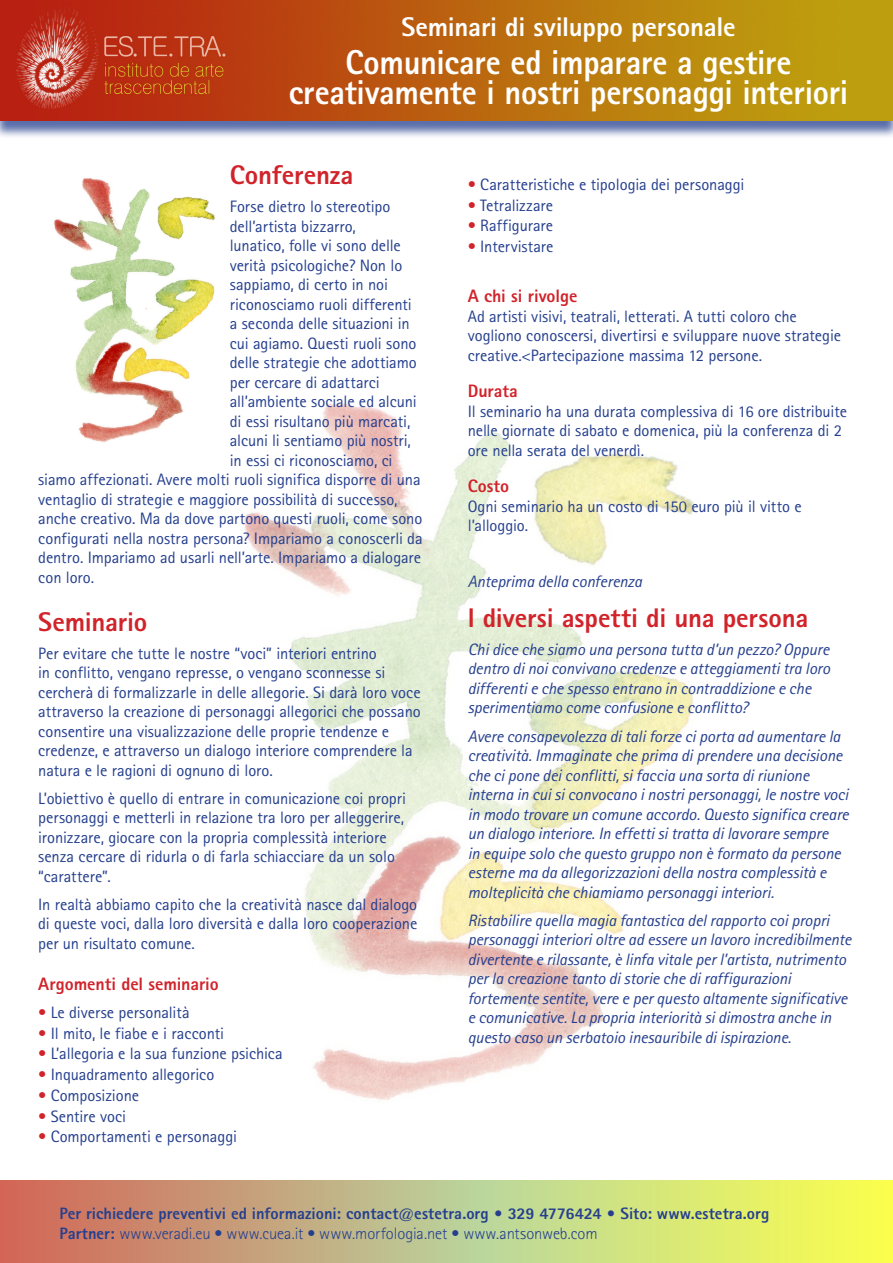
<style>
.page{position:relative;width:893px;height:1263px;background:#fff}
.page>*{position:absolute;margin:0;border:0;box-sizing:border-box;transform-origin:0 0}
.Titolo{font:800 34.5px/30px "Rotis Sans Serif";letter-spacing:-.01em;color:#fff;text-align:center;scale:.94 1}
.Titolo_3{font:800 27px "Rotis Sans Serif";letter-spacing:-.005em;color:#d1232a}
.Titolo_1{font:800 27px "Rotis Sans Serif";letter-spacing:-.01em;color:#fff}
.Titolo_4{font:800 18px "Rotis Sans Serif";letter-spacing:-.005em;color:#d1232a}
.Normale{font:16.5px/19.5px "Rotis Sans Serif";letter-spacing:-.005em;color:#253f8e}
.Normale-2{font:italic 16.5px/19.5px "Rotis Sans Serif";letter-spacing:-.005em;color:#253f8e}
.Rientro{font:16.5px "Rotis Sans Serif";letter-spacing:-.005em;color:#253f8e}
.Normale-3{font:800 16.5px "Rotis Sans Serif";letter-spacing:.005em;color:#253f8e}
.Normale-4{font:300 16.5px "Rotis Sans Serif";letter-spacing:-.005em;color:#253f8e}
.s1{color:#d1232a}
.s2{font-weight:800}
</style>
<div class="page">
<img style="left:244px;top:403px;width:451px;height:697px">
<svg style="left:0;top:1181px;width:893px;height:82px"></svg>
<div style="left:0;top:2px;width:893px;height:137px;background:#253f8e;opacity:.75"></div>
<img style="left:0;top:0;width:893px;height:120px">
<img style="left:54px;top:178px;width:161px;height:264px">
<p class="Titolo_1" style="left:401px;top:9px;width:336px">Seminari di sviluppo personale</p>
<p class="Titolo" style="left:289px;top:47px;width:597px">Comunicare ed imparare a gestire creativamente i nostri personaggi interiori</p>
<p class="Titolo_3" style="left:230px;top:158px;width:125px">Conferenza</p>
<p class="Normale" style="left:230px;top:197px;width:162px">Forse dietro lo stereotipo</p>
<p class="Normale" style="left:230px;top:216px;width:128px">dell’artista bizzarro,</p>
<p class="Normale" style="left:230px;top:236px;width:173px">lunatico, folle vi sono delle</p>
<p class="Normale" style="left:230px;top:255px;width:174px">verità psicologiche? Non lo</p>
<p class="Normale" style="left:230px;top:275px;width:160px">sappiamo, di certo in noi</p>
<p class="Normale" style="left:230px;top:294px;width:183px">riconosciamo ruoli differenti</p>
<p class="Normale" style="left:230px;top:314px;width:181px">a seconda delle situazioni in</p>
<p class="Normale" style="left:230px;top:333px;width:188px">cui agiamo. Questi ruoli sono</p>
<p class="Normale" style="left:230px;top:353px;width:188px">delle strategie che adottiamo</p>
<p class="Normale" style="left:230px;top:372px;width:151px">per cercare di adattarci</p>
<p class="Normale" style="left:230px;top:392px;width:188px">all’ambiente sociale ed alcuni</p>
<p class="Normale" style="left:230px;top:411px;width:182px">di essi risultano più marcati,</p>
<p class="Normale" style="left:230px;top:431px;width:183px">alcuni li sentiamo più nostri,</p>
<p class="Normale" style="left:230px;top:450px;width:164px">in essi ci riconosciamo, ci</p>
<p class="Normale" style="left:38px;top:470px;width:384px">siamo affezionati. Avere molti ruoli significa disporre di una</p>
<p class="Normale" style="left:38px;top:489px;width:361px">ventaglio di strategie e maggiore possibilità di successo,</p>
<p class="Normale" style="left:38px;top:509px;width:386px">anche creativo. Ma da dove partono questi ruoli, come sono</p>
<p class="Normale" style="left:38px;top:528px;width:386px">configurati nella nostra persona? Impariamo a conoscerli da</p>
<p class="Normale" style="left:38px;top:548px;width:385px">dentro. Impariamo ad usarli nell’arte. Impariamo a dialogare</p>
<p class="Normale" style="left:38px;top:567px;width:58px">con loro.</p>
<p class="Titolo_3" style="left:38px;top:605px;width:111px">Seminario</p>
<p class="Normale" style="left:38px;top:643px;width:384px">Per evitare che tutte le nostre “voci” interiori entrino<br>in conflitto, vengano represse, o vengano sconnesse si cercherà di formalizzarle in delle allegorie. Si darà loro voce attraverso la creazione di personaggi allegorici che possano consentire una visualizzazione delle proprie tendenze e credenze, e attraverso un dialogo interiore comprendere la natura e le ragioni di ognuno di loro.</p>
<p class="Normale" style="left:38px;top:788px;width:369px">L’obiettivo è quello di entrare in comunicazione coi propri personaggi e metterli in relazione tra loro per alleggerire, ironizzare, giocare con la propria complessità interiore senza cercare di ridurla o di farla schiacciare da un solo “carattere”.</p>
<p class="Normale" style="left:38px;top:894px;width:381px;text-align:justify">In realtà abbiamo capito che la creatività nasce dal dialogo di queste voci, dalla loro diversità e dalla loro cooperazione per un risultato comune.</p>
<p class="Titolo_4" style="left:38px;top:972px;width:182px">Argomenti del seminario</p>
<p class="Rientro" style="left:38px;top:1002px;width:153px"><span class="s1">•</span> Le diverse personalità</p>
<p class="Rientro" style="left:38px;top:1023px;width:187px"><span class="s1">•</span> Il mito, le fiabe e i racconti</p>
<p class="Rientro" style="left:38px;top:1044px;width:246px"><span class="s1">•</span> L’allegoria e la sua funzione psichica</p>
<p class="Rientro" style="left:38px;top:1065px;width:178px"><span class="s1">•</span> Inquadramento allegorico</p>
<p class="Rientro" style="left:38px;top:1085px;width:102px"><span class="s1">•</span> Composizione</p>
<p class="Rientro" style="left:38px;top:1106px;width:89px"><span class="s1">•</span> Sentire voci</p>
<p class="Rientro" style="left:38px;top:1127px;width:200px"><span class="s1">•</span> Comportamenti e personaggi</p>
<p class="Rientro" style="left:468px;top:174px;width:278px"><span class="s1">•</span> Caratteristiche e tipologia dei personaggi</p>
<p class="Rientro" style="left:468px;top:195px;width:87px"><span class="s1">•</span> Tetralizzare</p>
<p class="Rientro" style="left:468px;top:216px;width:87px"><span class="s1">•</span> Raffigurare</p>
<p class="Rientro" style="left:468px;top:237px;width:87px"><span class="s1">•</span> Intervistare</p>
<p class="Titolo_4" style="left:468px;top:285px;width:111px">A chi si rivolge</p>
<p class="Normale" style="left:468px;top:306px;width:375px">Ad artisti visivi, teatrali, letterati. A tutti coloro che vogliono conoscersi, divertirsi e sviluppare nuove strategie creative.&lt;Partecipazione massima 12 persone.</p>
<p class="Titolo_4" style="left:468px;top:380px;width:52px">Durata</p>
<p class="Normale" style="left:468px;top:401px;width:381px">Il seminario ha una durata complessiva di 16 ore distribuite nelle giornate di sabato e domenica, più la conferenza di 2 ore nella serata del venerdì.</p>
<p class="Titolo_4" style="left:468px;top:475px;width:43px">Costo</p>
<p class="Normale" style="left:468px;top:496px;width:335px">Ogni seminario ha un costo di 150 euro più il vitto e l’alloggio.</p>
<p class="Normale-2" style="left:468px;top:572px;width:176px">Anteprima della conferenza</p>
<p class="Titolo_3" style="left:468px;top:601px;width:342px">I diversi aspetti di una persona</p>
<p class="Normale-2" style="left:468px;top:640px;width:364px">Chi dice che siamo una persona tutta d’un pezzo? Oppure dentro di noi convivano credenze e atteggiamenti tra loro differenti e che spesso entrano in contraddizione e che sperimentiamo come confusione e conflitto?</p>
<p class="Normale-2" style="left:468px;top:726px;width:383px">Avere consapevolezza di tali forze ci porta ad aumentare la creatività. Immaginate che prima di prendere una decisione che ci pone dei conflitti, si faccia una sorta di riunione interna in cui si convocano i nostri personaggi, le nostre voci in modo trovare un comune accordo. Questo significa creare un dialogo interiore. In effetti si tratta di lavorare sempre<br>in equipe solo che questo gruppo non è formato da persone esterne ma da allegorizzazioni della nostra complessità e molteplicità che chiamiamo personaggi interiori.</p>
<p class="Normale-2" style="left:468px;top:910px;width:385px">Ristabilire quella magia fantastica del rapporto coi propri personaggi interiori oltre ad essere un lavoro incredibilmente divertente e rilassante, è linfa vitale per l’artista, nutrimento per la creazione tanto di storie che di raffigurazioni fortemente sentite, vere e per questo altamente significative e comunicative. La propria interiorità si dimostra anche in questo caso un serbatoio inesauribile di ispirazione.</p>
<p class="Normale-3" style="left:60px;top:1203px;width:711px">Per richiedere preventivi ed informazioni: contact@estetra.org • 329 4776424 • Sito: www.estetra.org</p>
<p class="Normale-4" style="left:60px;top:1223px;width:540px"><span class="s2">Partner:</span> www.veradi.eu • www.cuea.it • www.morfologia.net • www.antsonweb.com</p>
</div>
